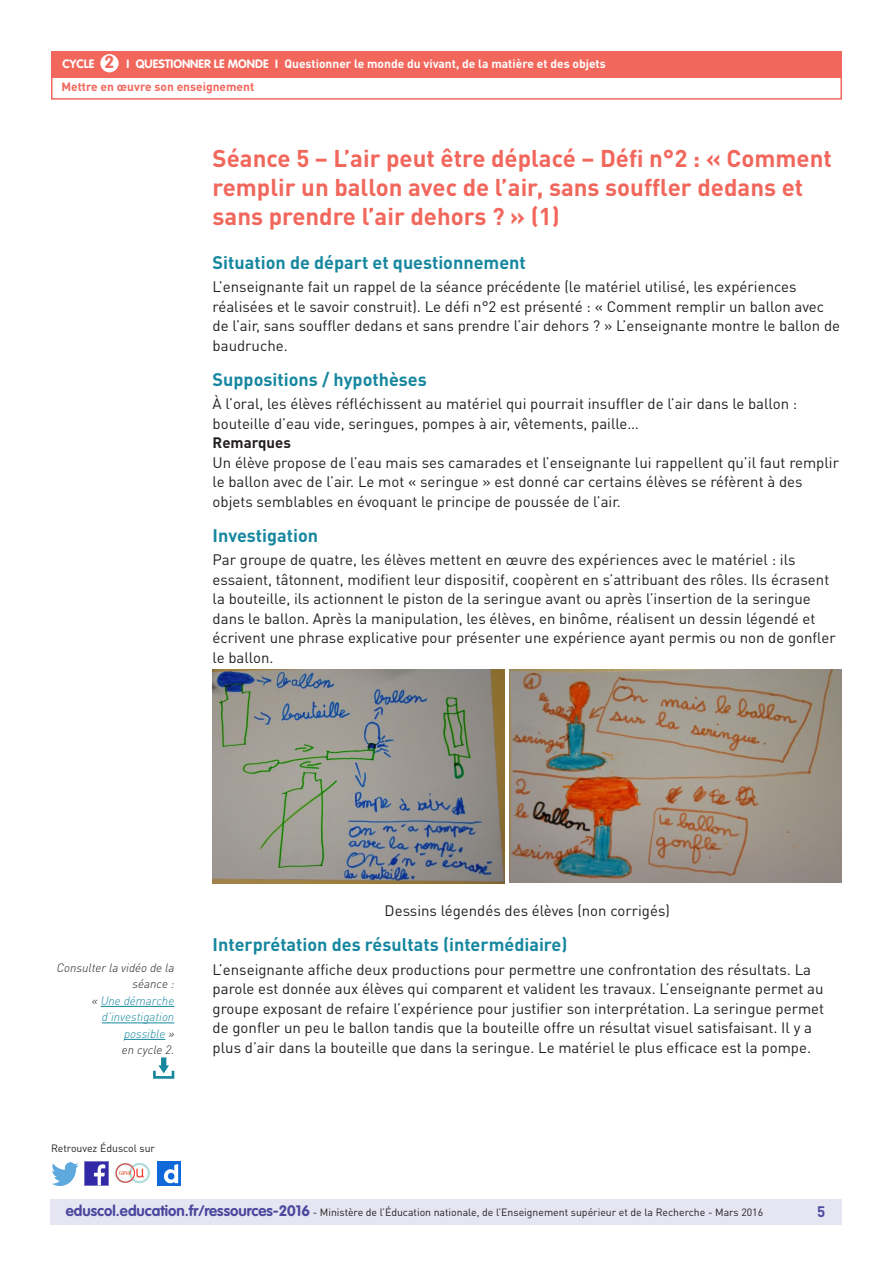
<style>
.page{position:relative;width:893px;height:1263px;background:#fff}
.page>*{position:absolute;margin:0;border:0;box-sizing:border-box;transform-origin:0 0}
._03_Titre_de_niveau{font:700 24px/28.8px "DIN Pro";color:#f2675c}
._04_Titre_de_niveau{font:700 18px "DIN Pro";color:#16879f}
.t1{font:700 17.25px "VAG Rounded Std";color:#f2675c}
._06_Texte_courant{font:15px/19.5px "DIN Pro";color:#231f20}
._06_Texte_courant-2{font:700 15px "DIN Pro";color:#231f20}
.t2{font:700 15px "DIN Pro";color:#4a489e}
._07_Texte_en_marge{font:italic 300 12px/16.5px "DIN Pro";color:#231f20;text-align:right}
.t3{font:700 12px "DIN Pro";color:#fff}
.t4{font:700 12px "DIN Pro";color:#f2675c}
.t5{font:700 12px "VAG Rounded Std";color:#fff}
.t6{font:10.5px "DIN Pro";color:#231f20}
.s1{color:#16879f}
.s2{font-family:"VAG Rounded Std";font-weight:700;font-size:15px;color:#4a489e}
</style>
<div class="page">
<div style="left:50px;top:1199px;width:791px;height:26px;background:#e6e5f2"></div>
<div style="left:51px;top:51px;width:791px;height:27px;background:#f2675c"></div>
<div style="left:100px;top:54px;width:19px;height:18px;background:#fff;border-radius:50%"></div>
<div style="left:51px;top:75px;width:791px;height:25px;border:2px solid #f2675c"></div>
<img style="left:85px;top:1162px;width:23px;height:23px">
<img style="left:51px;top:1163px;width:28px;height:22px">
<img style="left:158px;top:1162px;width:22px;height:23px">
<img style="left:115px;top:1163px;width:35px;height:21px">
<img style="left:213px;top:670px;width:291px;height:213px">
<img style="left:510px;top:670px;width:331px;height:213px">
<hr style="left:101px;top:1006px;width:73px;height:1px;background:#16879f">
<hr style="left:102px;top:1022px;width:72px;height:1px;background:#16879f">
<hr style="left:124px;top:1039px;width:41px;height:1px;background:#16879f">
<svg style="left:153px;top:1057px;width:21px;height:22px"></svg>
<p class="t1" style="left:105px;top:52px;width:11px">2</p>
<p class="t3" style="left:284px;top:56px;width:323px">Questionner le monde du vivant, de la matière et des objets</p>
<p class="t4" style="left:61px;top:79px;width:194px">Mettre en œuvre son enseignement</p>
<p class="t5" style="left:63px;top:57px;width:33px">CYCLE</p>
<p class="t5" style="left:127px;top:57px;width:153px">I QUESTIONNER LE MONDE I</p>
<p class="_03_Titre_de_niveau" style="left:213px;top:143px;width:621px">Séance 5 – L’air peut être déplacé – Défi n°2 : « Comment remplir un ballon avec de l’air, sans souffler dedans et sans prendre l’air dehors ? » (1)</p>
<p class="_04_Titre_de_niveau" style="left:213px;top:250px;width:315px">Situation de départ et questionnement</p>
<p class="_06_Texte_courant" style="left:213px;top:277px;width:629px">L’enseignante fait un rappel de la séance précédente (le matériel utilisé, les expériences réalisées et le savoir construit). Le défi n°2 est présenté : « Comment remplir un ballon avec de l’air, sans souffler dedans et sans prendre l’air dehors ? » L’enseignante montre le ballon de baudruche.</p>
<p class="_04_Titre_de_niveau" style="left:213px;top:367px;width:216px">Suppositions / hypothèses</p>
<p class="_06_Texte_courant" style="left:213px;top:394px;width:586px">À l’oral, les élèves réfléchissent au matériel qui pourrait insuffler de l’air dans le ballon : bouteille d’eau vide, seringues, pompes à air, vêtements, paille…</p>
<p class="_06_Texte_courant-2" style="left:213px;top:433px;width:80px">Remarques</p>
<p class="_06_Texte_courant" style="left:213px;top:452px;width:628px">Un élève propose de l’eau mais ses camarades et l’enseignante lui rappellent qu’il faut remplir le ballon avec de l’air. Le mot « seringue » est donné car certains élèves se réfèrent à des objets semblables en évoquant le principe de poussée de l’air.</p>
<p class="_04_Titre_de_niveau" style="left:213px;top:523px;width:107px">Investigation</p>
<p class="_06_Texte_courant" style="left:213px;top:550px;width:625px">Par groupe de quatre, les élèves mettent en œuvre des expériences avec le matériel : ils essaient, tâtonnent, modifient leur dispositif, coopèrent en s’attribuant des rôles. Ils écrasent la bouteille, ils actionnent le piston de la seringue avant ou après l’insertion de la seringue dans le ballon. Après la manipulation, les élèves, en binôme, réalisent un dessin légendé et écrivent une phrase explicative pour présenter une expérience ayant permis ou non de gonfler le ballon.</p>
<p class="_07_Texte_en_marge" style="left:57px;top:959px;width:119px">Consulter la vidéo de la séance :<br>« <span class="s1">Une démarche d’investigation<br>possible</span> »<br>en cycle 2.</p>
<p class="t6" style="left:51px;top:1141px;width:106px">Retrouvez Éduscol sur</p>
<p class="_06_Texte_courant" style="left:385px;top:901px;width:287px">Dessins légendés des élèves (non corrigés)</p>
<p class="_04_Titre_de_niveau" style="left:213px;top:933px;width:356px">Interprétation des résultats (intermédiaire)</p>
<p class="_06_Texte_courant" style="left:213px;top:959px;width:613px">L’enseignante affiche deux productions pour permettre une confrontation des résultats. La parole est donnée aux élèves qui comparent et valident les travaux. L’enseignante permet au groupe exposant de refaire l’expérience pour justifier son interprétation. La seringue permet de gonfler un peu le ballon tandis que la bouteille offre un résultat visuel satisfaisant. Il y a plus d’air dans la bouteille que dans la seringue. Le matériel le plus efficace est la pompe.</p>
<p class="t6" style="left:66px;top:1205px;width:699px"><span class="s2">eduscol.education.fr/ressources-2016</span> - Ministère de l’Éducation nationale, de l’Enseignement supérieur et de la Recherche - Mars 2016</p>
<p class="t2" style="left:817px;top:1201px;width:10px">5</p>
</div>
